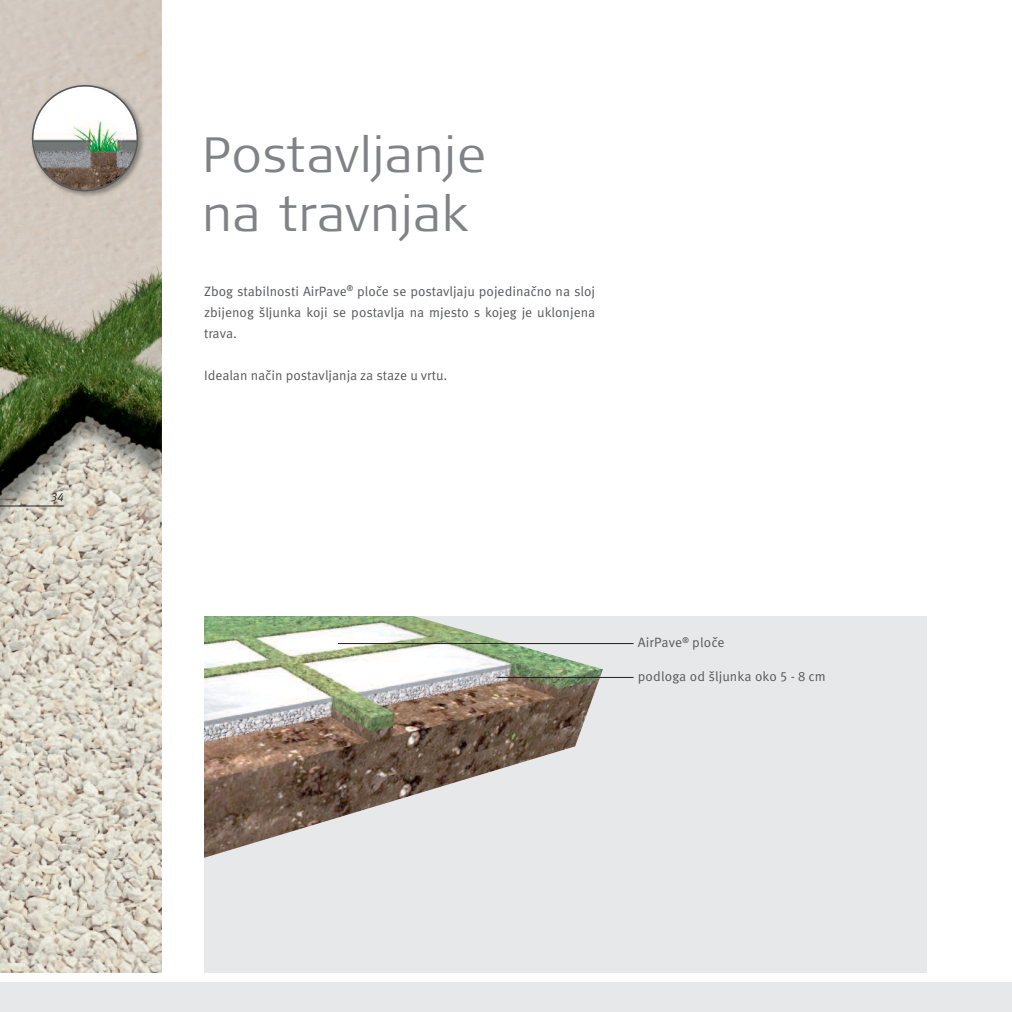
<style>
.page{position:relative;width:1012px;height:1012px;background:#fff}
.page>*{position:absolute;margin:0;border:0;box-sizing:border-box;transform-origin:0 0}
.t1{font:300 49.5px/59.4px "Signa Pro";letter-spacing:.025em;color:#808285}
.t2{font:13.5px/21px "Meta Pro";color:#57585a;text-align:justify}
.t3{font:italic 12px "Meta Plus Normal Caps";color:#231f20}
.s1{font-family:"Meta Plus Normal Caps"}
</style>
<div class="page">
<div style="left:204px;top:617px;width:723px;height:365px;background:#e7e8e9"></div>
<img style="left:0;top:0;width:162px;height:973px">
<img style="left:204px;top:617px;width:399px;height:241px">
<div style="left:0;top:974px;width:1012px;height:8px;background:#fff"></div>
<div style="left:0;top:982px;width:1012px;height:30px;background:#e7e8e9"></div>
<img style="left:27px;top:80px;width:123px;height:123px">
<img style="left:32px;top:85px;width:106px;height:106px">
<hr style="left:0;top:506px;width:64px;height:1px;background:#231f20">
<hr style="left:338px;top:643px;width:296px;height:1px;background:#231f20">
<hr style="left:497px;top:677px;width:137px;height:1px;background:#231f20">
<p class="t3" style="left:51px;top:489px;width:14px">34</p>
<h1 class="t1" style="left:203px;top:129px;width:284px">Postavljanje na travnjak</h1>
<p class="t2" style="left:204px;top:282px;width:393px">Zbog stabilnosti AirPave<sup>®</sup> ploče se postavljaju pojedinačno na sloj zbijenog šljunka koji se postavlja na mjesto s kojeg je uklonjena trava.</p>
<p class="t2" style="left:204px;top:366px;width:245px">Idealan način postavljanja za staze u vrtu.</p>
<p class="t2" style="left:638px;top:634px;width:88px">AirPave<sup>®</sup> ploče</p>
<p class="t2" style="left:638px;top:667px;width:190px">podloga od šljunka oko <span class="s1">5 - 8</span> cm</p>
</div>
